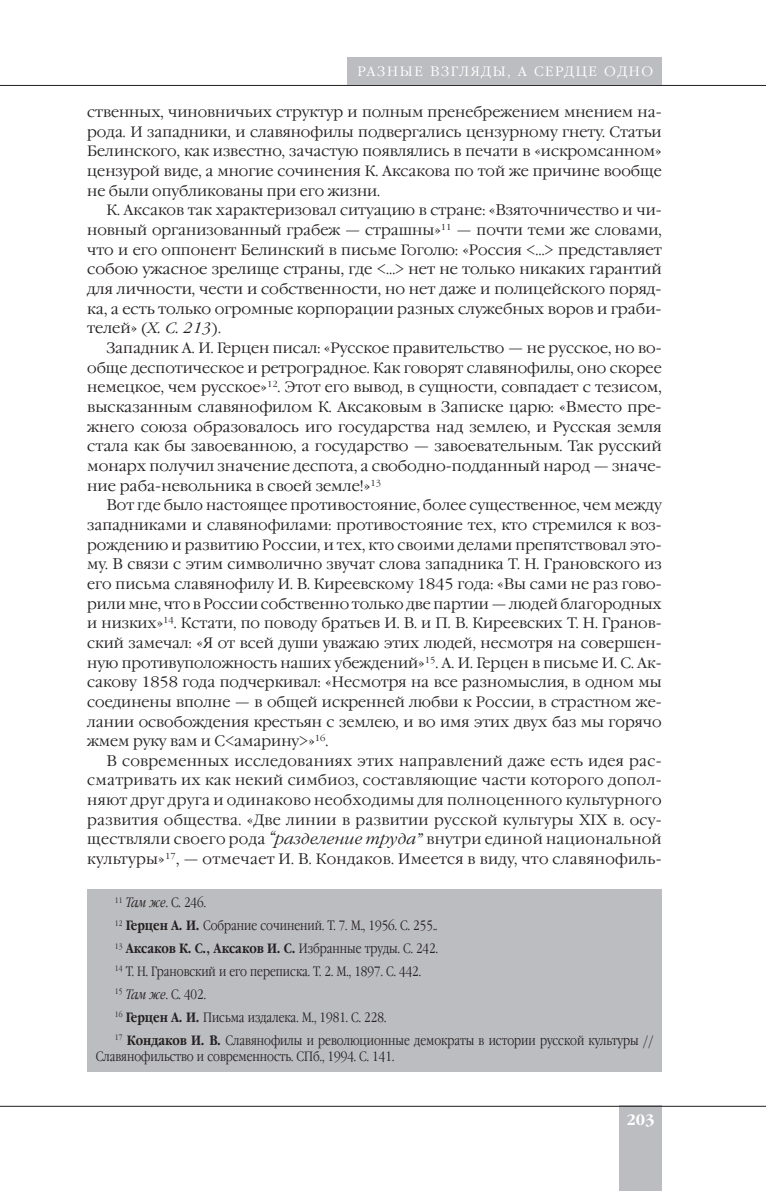
<style>
.page{position:relative;width:766px;height:1191px;background:#fff}
.page>*{position:absolute;margin:0;border:0;box-sizing:border-box;transform-origin:0 0}
.t1{font:300 15px "Garamond C";color:#231f20}
.t2{font:300 15px "Garamond C";letter-spacing:.02em;color:#231f20}
.t3{font:700 15px "Garamond C";color:#fff}
.t4{font:300 13.5px/23px "Garamond Narrow C";color:#231f20}
.t5{font:300 13.5px "Garamond Narrow C";letter-spacing:.1em;color:#fff;scale:1.25 1}
.s1{font-style:italic}
.s2{font-weight:700}
</style>
<div class="page">
<div style="left:619px;top:1106px;width:42px;height:85px;background:#bcbdc0"></div>
<hr style="left:0;top:1106px;width:765px;height:1px;background:#231f20">
<hr style="left:0;top:85px;width:765px;height:1px;background:#231f20">
<div style="left:347px;top:57px;width:314px;height:28px;background:#bcbdc0"></div>
<div style="left:87px;top:889px;width:574px;height:182px;background:#bcbdc0"></div>
<p class="t5" style="left:357px;top:66px;width:238px">РАЗНЫЕ ВЗГЛЯДЫ, А СЕРДЦЕ ОДНО</p>
<p class="t1" style="left:87px;top:106px;width:576px">ственных, чиновничьих структур и полным пренебрежением мнением на-</p>
<p class="t1" style="left:87px;top:126px;width:576px">рода. И западники, и славянофилы подвергались цензурному гнету. Статьи</p>
<p class="t1" style="left:87px;top:146px;width:576px">Белинского, как известно, зачастую появлялись в печати в «искромсанном»</p>
<p class="t1" style="left:87px;top:165px;width:576px">цензурой виде, а многие сочинения К. Аксакова по той же причине вообще</p>
<p class="t1" style="left:87px;top:185px;width:294px">не были опубликованы при его жизни.</p>
<p class="t1" style="left:106px;top:204px;width:556px">К. Аксаков так характеризовал ситуацию в стране: «Взяточничество и чи-</p>
<p class="t1" style="left:87px;top:224px;width:576px">новный организованный грабеж — страшны»<sup>11</sup> — почти теми же словами,</p>
<p class="t1" style="left:87px;top:244px;width:576px">что и его оппонент Белинский в письме Гоголю: «Россия &lt;…&gt; представляет</p>
<p class="t1" style="left:87px;top:263px;width:576px">собою ужасное зрелище страны, где &lt;…&gt; нет не только никаких гарантий</p>
<p class="t1" style="left:87px;top:283px;width:576px">для личности, чести и собственности, но нет даже и полицейского поряд-</p>
<p class="t1" style="left:87px;top:303px;width:576px">ка, а есть только огромные корпорации разных служебных воров и граби-</p>
<p class="t1" style="left:87px;top:322px;width:135px">телей» (<span class="s1">X. С. 213</span>).</p>
<p class="t1" style="left:106px;top:342px;width:556px">Западник А. И. Герцен писал: «Русское правительство — не русское, но во-</p>
<p class="t1" style="left:87px;top:362px;width:576px">обще деспотическое и ретроградное. Как говорят славянофилы, оно скорее</p>
<p class="t1" style="left:87px;top:381px;width:576px">немецкое, чем русское»<sup>12</sup>. Этот его вывод, в сущности, совпадает с тезисом,</p>
<p class="t1" style="left:87px;top:401px;width:576px">высказанным славянофилом К. Аксаковым в Записке царю: «Вместо пре-</p>
<p class="t1" style="left:87px;top:421px;width:576px">жнего союза образовалось иго государства над землею, и Русская земля</p>
<p class="t1" style="left:87px;top:440px;width:576px">стала как бы завоеванною, а государство — завоевательным. Так русский</p>
<p class="t1" style="left:87px;top:460px;width:576px">монарх получил значение деспота, а свободно-подданный народ — значе-</p>
<p class="t1" style="left:87px;top:480px;width:295px">ние раба-невольника в своей земле!»<sup>13</sup></p>
<p class="t1" style="left:106px;top:499px;width:556px">Вот где было настоящее противостояние, более существенное, чем между</p>
<p class="t1" style="left:87px;top:519px;width:576px">западниками и славянофилами: противостояние тех, кто стремился к воз-</p>
<p class="t1" style="left:87px;top:539px;width:576px">рождению и развитию России, и тех, кто своими делами препятствовал это-</p>
<p class="t1" style="left:87px;top:558px;width:576px">му. В связи с этим символично звучат слова западника Т. Н. Грановского из</p>
<p class="t1" style="left:87px;top:578px;width:576px">его письма славянофилу И. В. Киреевскому 1845 года: «Вы сами не раз гово-</p>
<p class="t1" style="left:87px;top:597px;width:576px">рили мне, что в России собственно только две партии — людей благородных</p>
<p class="t1" style="left:87px;top:617px;width:576px">и низких»<sup>14</sup>. Кстати, по поводу братьев И. В. и П. В. Киреевских Т. Н. Гранов-</p>
<p class="t1" style="left:87px;top:637px;width:576px">ский замечал: «Я от всей души уважаю этих людей, несмотря на совершен-</p>
<p class="t1" style="left:87px;top:656px;width:576px">ную противуположность наших убеждений»<sup>15</sup>. А. И. Герцен в письме И. С. Ак-</p>
<p class="t1" style="left:87px;top:676px;width:576px">сакову 1858 года подчеркивал: «Несмотря на все разномыслия, в одном мы</p>
<p class="t1" style="left:87px;top:696px;width:576px">соединены вполне — в общей искренней любви к России, в страстном же-</p>
<p class="t1" style="left:87px;top:715px;width:576px">лании освобождения крестьян с землею, и во имя этих двух баз мы горячо</p>
<p class="t1" style="left:87px;top:735px;width:242px">жмем руку вам и С&lt;амарину&gt;»<sup>16</sup>.</p>
<p class="t2" style="left:106px;top:755px;width:556px">В современных исследованиях этих направлений даже есть идея рас-</p>
<p class="t2" style="left:87px;top:774px;width:576px">сматривать их как некий симбиоз, составляющие части которого допол-</p>
<p class="t2" style="left:87px;top:794px;width:576px">няют друг друга и одинаково необходимы для полноценного культурного</p>
<p class="t2" style="left:87px;top:814px;width:576px">развития общества. «Две линии в развитии русской культуры ХIХ в. осу-</p>
<p class="t2" style="left:87px;top:833px;width:576px">ществляли своего рода <span class="s1">“разделение труда”</span> внутри единой национальной</p>
<p class="t2" style="left:87px;top:853px;width:576px">культуры»<sup>17</sup>, — отмечает И. В. Кондаков. Имеется в виду, что славянофиль-</p>
<p class="t4" style="left:115px;top:892px;width:539px"><sup>11</sup> <span class="s1">Там же</span>. С. 246.<br><sup>12</sup> <span class="s2">Герцен А. И.</span> Собрание сочинений. Т. 7. М., 1956. С. 255..<br><sup>13</sup> <span class="s2">Аксаков К. С., Аксаков И. С.</span> Избранные труды. С. 242.<br><sup>14</sup> Т. Н. Грановский и его переписка. Т. 2. М., 1897. С. 442.<br><sup>15</sup> <span class="s1">Там же</span>. С. 402.<br><sup>16</sup> <span class="s2">Герцен А. И.</span> Письма издалека. М., 1981. С. 228.<br><sup>17</sup> <span class="s2">Кондаков И. В.</span> Славянофилы и революционные демократы в истории русской культуры //</p>
<p class="t4" style="left:96px;top:1046px;width:300px">Славянофильство и современность. СПб., 1994. С. 141.</p>
<p class="t3" style="left:626px;top:1113px;width:29px">203</p>
</div>
